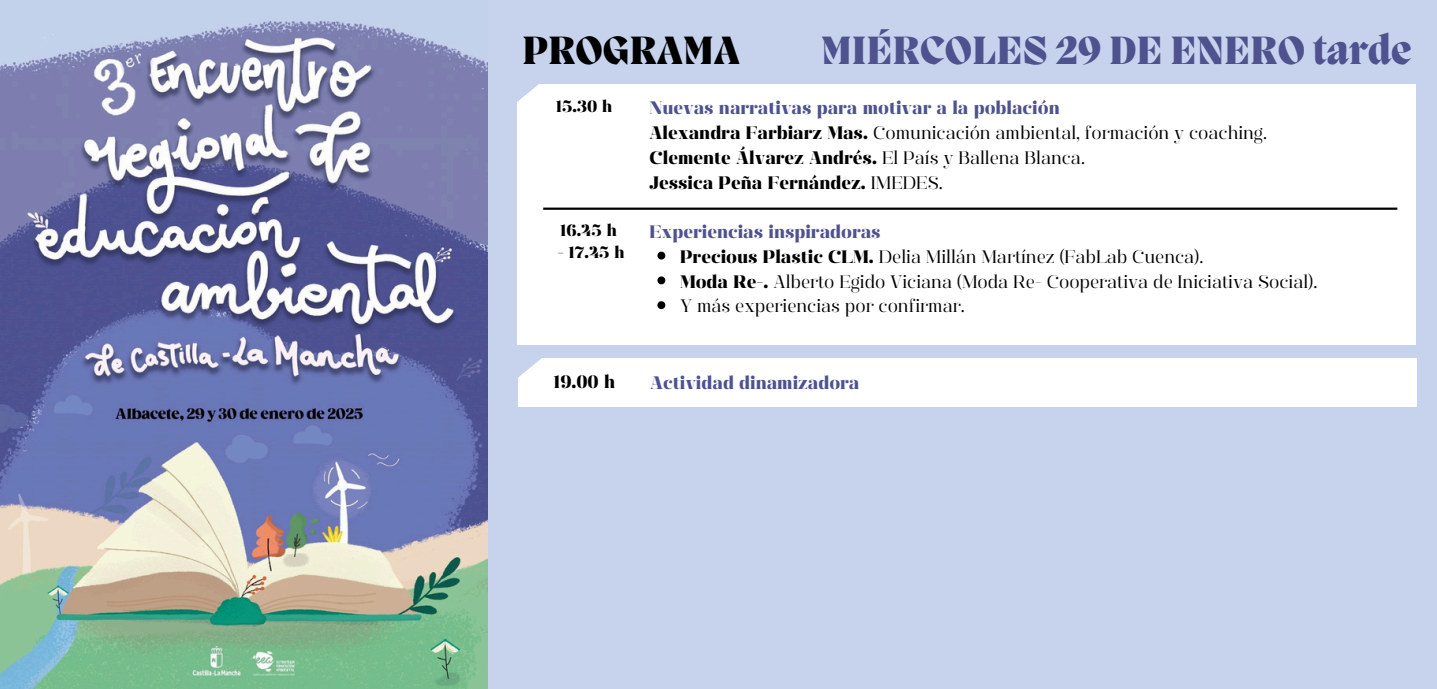
<style>
.page{position:relative;width:1437px;height:689px;background:#fff}
.page>*{position:absolute;margin:0;border:0;box-sizing:border-box;transform-origin:0 0}
.t1{font:800 40.5px "Migra";color:#4e528e}
.t2{font:800 40.5px "Migra";color:#000}
.t3{font:18px "Manison 400";color:#000}
.t4{font:18px "Manison 800";color:#4e528e}
.t5{font:18px "Manison 800";color:#000}
.t6{font:16.5px "Manison 800";color:#000}
.s1{font-family:"Manison 800"}
.s2{font-family:"Manison 400"}
</style>
<div class="page">
<div style="left:0;top:0;width:1437px;height:688px;background:#c7d3ed"></div>
<div style="left:517px;top:84px;width:898px;height:260px;background:#fff"></div>
<svg style="left:657px;top:251px;width:8px;height:8px"></svg>
<svg style="left:657px;top:276px;width:8px;height:8px"></svg>
<svg style="left:657px;top:301px;width:8px;height:8px"></svg>
<svg style="left:517px;top:84px;width:22px;height:18px"></svg>
<hr style="left:543px;top:207px;width:854px;height:3px;background:#000">
<img style="left:0;top:20px;width:487px;height:668px">
<div style="left:518px;top:358px;width:899px;height:49px;background:#fff"></div>
<svg style="left:517px;top:344px;width:26px;height:34px"></svg>
<p class="t2" style="left:522px;top:31px;width:219px">PROGRAMA</p>
<p class="t1" style="left:821px;top:31px;width:592px">MIÉRCOLES 29 DE ENERO tarde</p>
<h3 class="t6" style="left:556px;top:97px;width:58px">15.30 h</h3>
<p class="t6" style="left:560px;top:220px;width:58px">16.45 h</p>
<p class="t6" style="left:557px;top:243px;width:69px">- 17.45 h</p>
<p class="t4" style="left:649px;top:98px;width:412px">Nuevas narrativas para motivar a la población</p>
<h1 class="t3" style="left:649px;top:122px;width:619px"><span class="s1">Alexandra Farbiarz Mas.</span> Comunicación ambiental, formación y coaching.</h1>
<h2 class="t5" style="left:649px;top:147px;width:437px">Clemente Álvarez Andrés. <span class="s2">El País y Ballena Blanca.</span></h2>
<h3 class="t5" style="left:649px;top:172px;width:295px">Jessica Peña Fernández. <span class="s2">IMEDES.</span></h3>
<p class="t4" style="left:649px;top:221px;width:233px">Experiencias inspiradoras</p>
<h3 class="t3" style="left:680px;top:246px;width:525px"><span class="s1">Precious Plastic CLM.</span> Delia Millán Martínez (FabLab Cuenca).</h3>
<p class="t3" style="left:680px;top:271px;width:639px"><span class="s1">Moda Re-.</span> Alberto Egido Viciana (Moda Re- Cooperativa de Iniciativa Social).</p>
<p class="t3" style="left:680px;top:296px;width:286px">Y más experiencias por confirmar.</p>
<p class="t5" style="left:553px;top:371px;width:63px">19.00 h</p>
<p class="t4" style="left:650px;top:372px;width:211px">Actividad dinamizadora</p>
</div>
